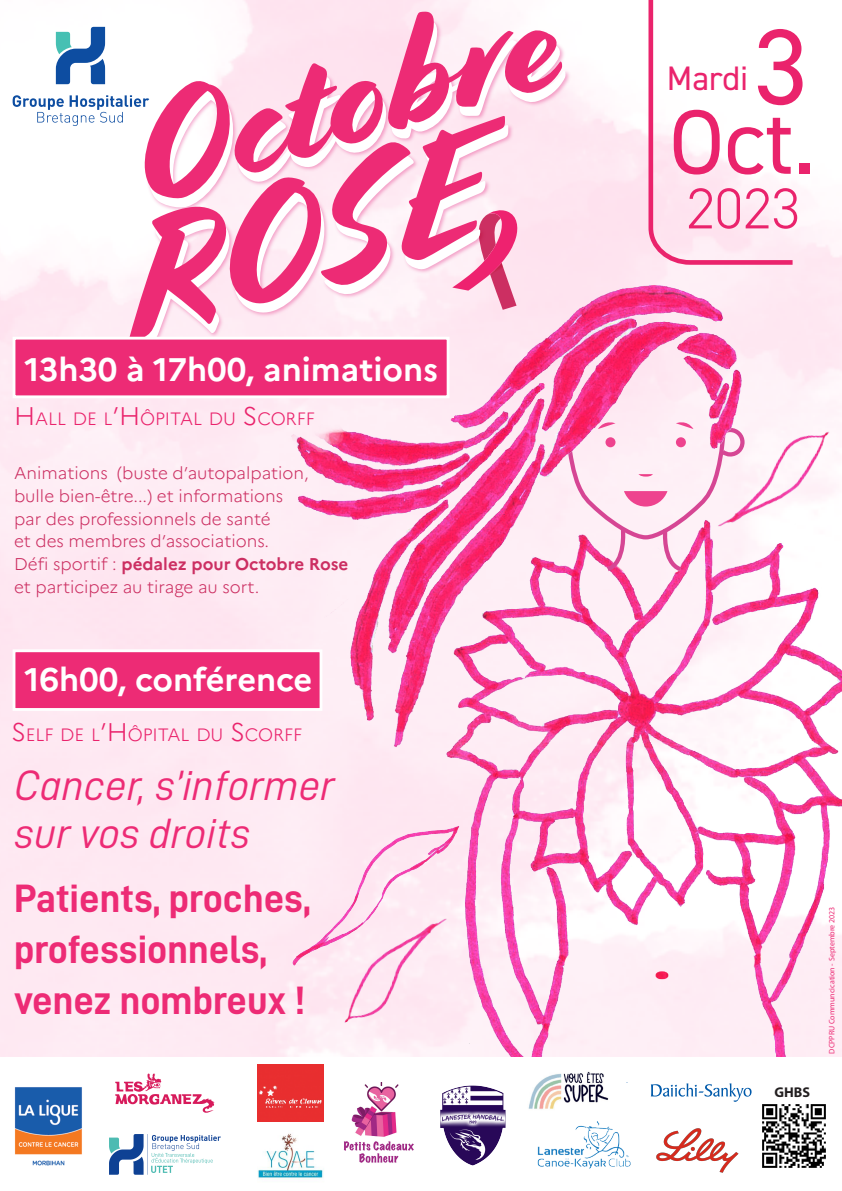
<style>
.page{position:relative;width:842px;height:1191px;background:#fff}
.page>*{position:absolute;margin:0;border:0;box-sizing:border-box;transform-origin:0 0}
.t1{font:108px "DIN2014";color:#ea236c}
.t2{font:91.7px "DIN2014";color:#ea236c}
.t3{font:300 57.9px "DIN2014";color:#ea236c}
.t4{font:42.5px/48.2px "D DIN Italic";color:#ed2b75}
.t5{font:39.7px/51px "D DIN Bold";color:#ed2b75}
.t6{font:34px "DIN2014";color:#ea236c}
.t7{font:700 32.6px "Marianne";color:#fff}
.t8{font:300 17.9px "Marianne";letter-spacing:-.005em;color:#ea236c}
.t9{font:300 17px/22.7px "Marianne";color:#cc2f62}
.t10{font:700 14.2px "Myriad Pro";color:#231f20}
.t11{font:7.9px "Myriad Pro";color:#ed2b75}
.s1{font-size:25.5px}
.s2{font-weight:700}
</style>
<div class="page">
<img style="left:0;top:0;width:842px;height:1057px">
<svg style="left:646px;top:0;width:151px;height:267px"></svg>
<img style="left:271px;top:817px;width:7px;height:157px">
<div style="left:13px;top:649px;width:309px;height:62px;background:#ed2b75;border:3px solid #fff"></div>
<svg style="left:13px;top:12px;width:553px;height:325px"></svg>
<img style="left:656px;top:1128px;width:83px;height:45px">
<img style="left:440px;top:1085px;width:66px;height:81px">
<div style="left:13px;top:337px;width:436px;height:61px;background:#ed2b75;border:3px solid #fff"></div>
<img style="left:257px;top:1133px;width:67px;height:46px">
<img style="left:762px;top:1104px;width:64px;height:64px">
<img style="left:528px;top:1071px;width:81px;height:39px">
<img style="left:344px;top:1082px;width:70px;height:81px">
<img style="left:258px;top:1064px;width:65px;height:57px">
<img style="left:109px;top:1134px;width:112px;height:41px">
<img style="left:538px;top:1121px;width:92px;height:48px">
<img style="left:14px;top:1087px;width:68px;height:79px">
<svg style="left:651px;top:1083px;width:100px;height:18px"></svg>
<svg style="left:115px;top:1073px;width:100px;height:40px"></svg>
<img style="left:278px;top:274px;width:564px;height:782px">
<svg style="left:563px;top:372px;width:184px;height:202px"></svg>
<img style="left:711px;top:392px;width:131px;height:164px">
<img style="left:331px;top:895px;width:121px;height:158px">
<h3 class="t7" style="left:24px;top:350px;width:415px">13h30 à 17h00, animations</h3>
<p class="t8" style="left:14px;top:408px;width:302px"><span class="s1">H</span>ALL DE L<span class="s1">’H</span>ÔPITAL DU <span class="s1">S</span>CORFF</p>
<p class="t9" style="left:14px;top:462px;width:336px">Animations (buste d’autopalpation, bulle bien-être...) et informations<br>par des professionnels de santé<br>et des membres d’associations.<br>Défi sportif : <span class="s2">pédalez pour Octobre Rose </span>et participez au tirage au sort.</p>
<h3 class="t7" style="left:24px;top:660px;width:290px">16h00, conférence</h3>
<p class="t8" style="left:11px;top:723px;width:293px"><span class="s1">S</span>ELF DE L<span class="s1">’H</span>ÔPITAL DU <span class="s1">S</span>CORFF</p>
<h3 class="t4" style="left:14px;top:760px;width:322px">Cancer, s’informer sur vos droits</h3>
<h3 class="t5" style="left:14px;top:872px;width:298px">Patients, proches, professionnels, venez nombreux !</h3>
<h3 class="t6" style="left:667px;top:57px;width:83px">Mardi</h3>
<h1 class="t1" style="left:753px;top:0;width:55px">3</h1>
<h2 class="t2" style="left:669px;top:85px;width:148px">Oct.</h2>
<h3 class="t3" style="left:686px;top:173px;width:115px">2023</h3>
<p class="t10" style="left:774px;top:1082px;width:37px">GHBS</p>
<p class="t11" style="left:827px;top:1053px;width:148px;rotate:-90deg">DCPPRU Communcication - Septembre 2023</p>
</div>
